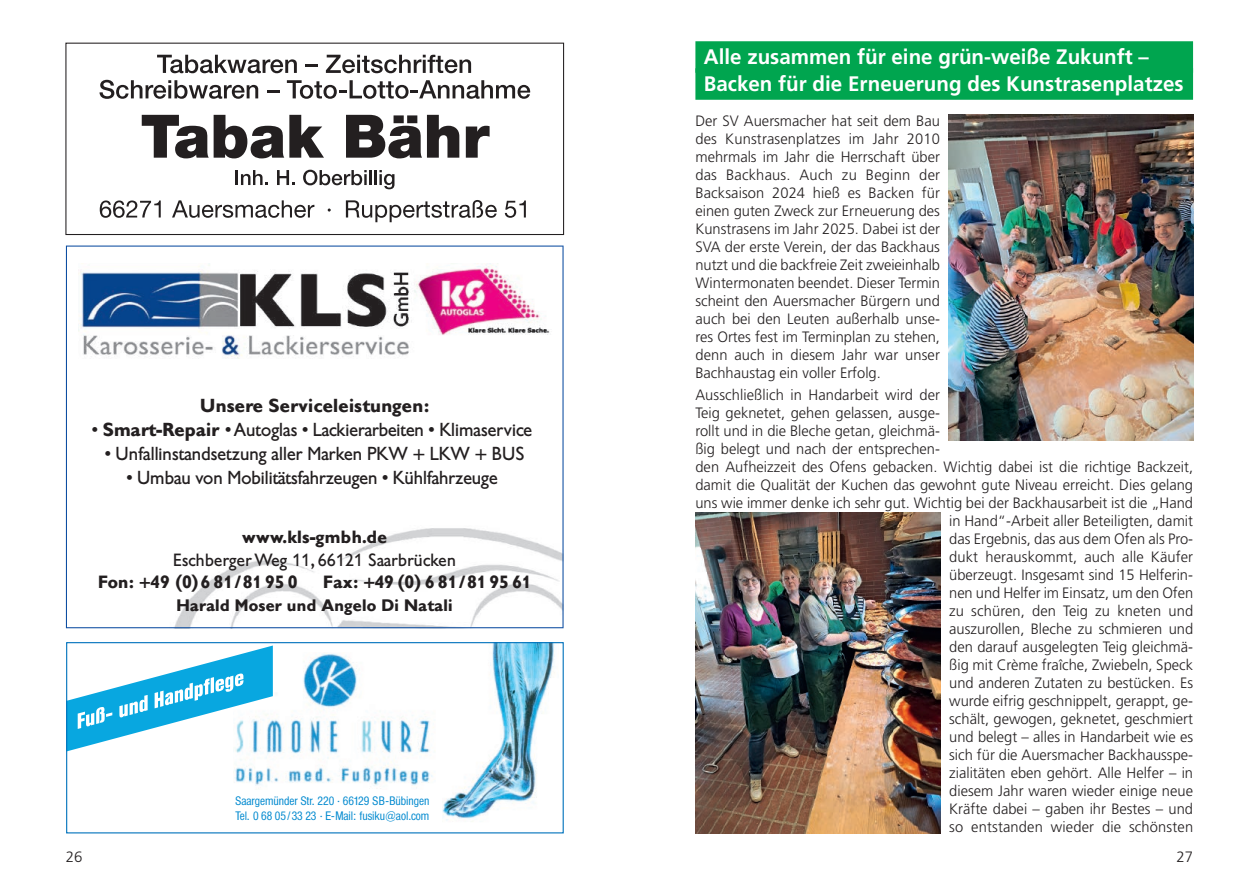
<style>
.page{position:relative;width:1259px;height:893px;background:#fff}
.page>*{position:absolute;margin:0;border:0;box-sizing:border-box;transform-origin:0 0}
.t1{font:700 21px/27px "Frutiger LT Std";color:#fff}
.t2{font:18.6px "Gill Sans BQ";letter-spacing:-.02em;color:#231f20}
.t3{font:700 18.6px "Gill Sans BQ";color:#231f20}
.t4{font:700 17.55px "Gill Sans BQ";color:#231f20}
.t5{font:17.55px "Gill Sans BQ";color:#231f20}
.t6{font:700 16.5px "Gill Sans BQ";color:#231f20}
.t7{font:300 15px/18px "Frutiger LT Std";color:#231f20;text-align:justify}
.t8{font:300 12.15px/16.4px "Helvetica Con BQ";color:#0089cf}
.s1{font-weight:700}
</style>
<div class="page">
<svg style="left:66px;top:246px;width:497px;height:382px"></svg>
<img style="left:79px;top:263px;width:474px;height:96px">
<div style="left:65px;top:43px;width:499px;height:192px;border:1px solid #231f20"></div>
<svg style="left:100px;top:80px;width:158px;height:19px"></svg>
<svg style="left:267px;top:90px;width:13px;height:3px"></svg>
<svg style="left:287px;top:80px;width:243px;height:19px"></svg>
<svg style="left:157px;top:55px;width:140px;height:18px"></svg>
<svg style="left:305px;top:65px;width:13px;height:2px"></svg>
<svg style="left:326px;top:55px;width:145px;height:18px"></svg>
<svg style="left:142px;top:115px;width:182px;height:43px"></svg>
<svg style="left:346px;top:115px;width:113px;height:43px"></svg>
<svg style="left:466px;top:126px;width:23px;height:32px"></svg>
<hr style="left:235px;top:170px;width:3px;height:15px;background:#231f20">
<svg style="left:241px;top:170px;width:27px;height:15px"></svg>
<svg style="left:277px;top:170px;width:18px;height:15px"></svg>
<svg style="left:303px;top:170px;width:64px;height:15px"></svg>
<hr style="left:369px;top:170px;width:3px;height:15px;background:#231f20">
<hr style="left:374px;top:170px;width:3px;height:15px;background:#231f20">
<svg style="left:379px;top:170px;width:15px;height:19px"></svg>
<svg style="left:100px;top:200px;width:61px;height:18px"></svg>
<svg style="left:172px;top:200px;width:142px;height:18px"></svg>
<svg style="left:346px;top:200px;width:151px;height:22px"></svg>
<svg style="left:505px;top:200px;width:21px;height:18px"></svg>
<img style="left:234px;top:653px;width:199px;height:133px">
<img style="left:442px;top:644px;width:113px;height:178px">
<svg style="left:68px;top:645px;width:205px;height:129px"></svg>
<div style="left:66px;top:642px;width:498px;height:191px;border:1px solid #0072bc"></div>
<div style="left:695px;top:41px;width:498px;height:32px;background:#00a54f"></div>
<div style="left:695px;top:68px;width:498px;height:32px;background:#00a54f"></div>
<img style="left:948px;top:115px;width:245px;height:326px">
<img style="left:695px;top:513px;width:245px;height:320px">
<p class="t3" style="left:200px;top:395px;width:230px">Unsere Serviceleistungen:</p>
<p class="t2" style="left:92px;top:419px;width:442px">• <span class="s1">Smart-Repair</span> • Autoglas • Lackierarbeiten • Klimaservice</p>
<p class="t2" style="left:105px;top:443px;width:421px">• Unfallinstandsetzung aller Marken PKW + LKW + BUS</p>
<p class="t2" style="left:126px;top:467px;width:373px">• Umbau von Mobilitätsfahrzeugen • Kühlfahrzeuge</p>
<p class="t4" style="left:242px;top:527px;width:146px">www.kls-gmbh.de</p>
<p class="t5" style="left:173px;top:549px;width:284px">EschbergerWeg 11, 66121 Saarbrücken</p>
<p class="t4" style="left:98px;top:572px;width:201px">Fon: +49 (0)6 81/81 95 0</p>
<p class="t4" style="left:323px;top:572px;width:210px">Fax: +49 (0) 6 81/81 95 61</p>
<p class="t6" style="left:176px;top:595px;width:278px">Harald Moser und Angelo Di Natali</p>
<p class="t8" style="left:235px;top:792px;width:203px;text-indent:8px">Tel. 0 68 05/33 23 · E-Mail: fusiku@aol.com<br>Tel. 0 68 05/33 23 · E-Mail: fusiku@aol.com</p>
<p class="t8" style="left:235px;top:793px;width:195px">Saargemünder Str. 220 · 66129 SB-Bübingen</p>
<h1 class="t1" style="left:704px;top:44px;width:481px">Alle zusammen für eine grün-weiße Zukunft –<br>Backen für die Erneuerung des Kunstrasenplatzes</h1>
<p class="t7" style="left:695px;top:112px;width:246px">Der SV Auersmacher hat seit dem Bau des Kunstrasenplatzes im Jahr 2010 mehrmals im Jahr die Herrschaft über das Backhaus. Auch zu Beginn der Backsaison 2024 hieß es Backen für einen guten Zweck zur Erneuerung des Kunstrasens im Jahr 2025. Dabei ist der SVA der erste Verein, der das Backhaus nutzt und die backfreie Zeit zweieinhalb Wintermonaten beendet. Dieser Termin scheint den Auersmacher Bürgern und auch bei den Leuten außerhalb unse&shy;res Ortes fest im Terminplan zu stehen, denn auch in diesem Jahr war unser Bachhaustag ein voller Erfolg.</p>
<p class="t7" style="left:695px;top:386px;width:246px">Ausschließlich in Handarbeit wird der</p>
<p class="t7" style="left:695px;top:404px;width:246px">Teig geknetet, gehen gelassen, ausge-</p>
<p class="t7" style="left:695px;top:422px;width:246px">rollt und in die Bleche getan, gleichmä-</p>
<p class="t7" style="left:695px;top:440px;width:246px">ßig belegt und nach der entsprechen-</p>
<p class="t7" style="left:695px;top:458px;width:499px">den Aufheizzeit des Ofens gebacken. Wichtig dabei ist die richtige Backzeit,</p>
<p class="t7" style="left:695px;top:476px;width:499px">damit die Qualität der Kuchen das gewohnt gute Niveau erreicht. Dies gelang</p>
<p class="t7" style="left:695px;top:494px;width:499px">uns wie immer denke ich sehr gut. Wichtig bei der Backhausarbeit ist die „Hand</p>
<p class="t7" style="left:949px;top:512px;width:245px">in Hand“-Arbeit aller Beteiligten, damit</p>
<p class="t7" style="left:949px;top:530px;width:245px">das Ergebnis, das aus dem Ofen als Pro-</p>
<p class="t7" style="left:949px;top:548px;width:245px">dukt herauskommt, auch alle Käufer</p>
<p class="t7" style="left:949px;top:566px;width:245px">überzeugt. Insgesamt sind 15 Helferin-</p>
<p class="t7" style="left:949px;top:584px;width:245px">nen und Helfer im Einsatz, um den Ofen</p>
<p class="t7" style="left:949px;top:602px;width:245px">zu schüren, den Teig zu kneten und</p>
<p class="t7" style="left:949px;top:620px;width:245px">auszurollen, Bleche zu schmieren und</p>
<p class="t7" style="left:949px;top:638px;width:245px">den darauf ausgelegten Teig gleichmä-</p>
<p class="t7" style="left:949px;top:656px;width:245px">ßig mit Crème fraîche, Zwiebeln, Speck</p>
<p class="t7" style="left:949px;top:674px;width:245px">und anderen Zutaten zu bestücken. Es</p>
<p class="t7" style="left:949px;top:692px;width:245px">wurde eifrig geschnippelt, gerappt, ge-</p>
<p class="t7" style="left:949px;top:710px;width:245px">schält, gewogen, geknetet, geschmiert</p>
<p class="t7" style="left:949px;top:728px;width:245px">und belegt – alles in Handarbeit wie es</p>
<p class="t7" style="left:949px;top:746px;width:245px">sich für die Auersmacher Backhausspe-</p>
<p class="t7" style="left:949px;top:764px;width:245px">zialitäten eben gehört. Alle Helfer – in</p>
<p class="t7" style="left:949px;top:782px;width:245px">diesem Jahr waren wieder einige neue</p>
<p class="t7" style="left:949px;top:800px;width:245px">Kräfte dabei – gaben ihr Bestes – und</p>
<p class="t7" style="left:949px;top:818px;width:245px">so entstanden wieder die schönsten</p>
<p class="t7" style="left:66px;top:848px;width:18px">26</p>
<p class="t7" style="left:1176px;top:848px;width:18px">27</p>
</div>
